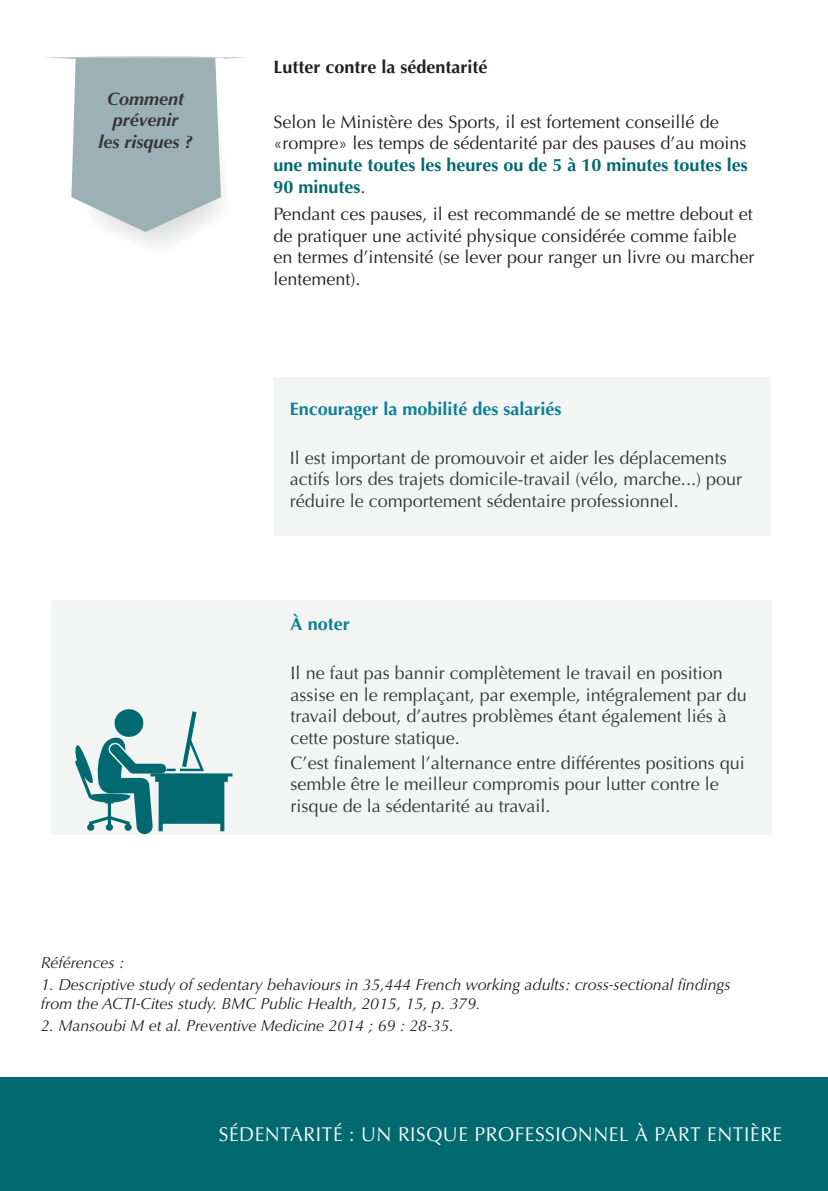
<style>
.page{position:relative;width:828px;height:1191px;background:#fff}
.page>*{position:absolute;margin:0;border:0;box-sizing:border-box;transform-origin:0 0}
.t1{font:20px "Optima";letter-spacing:.03em;color:#fff;scale:.96 1}
.t2{font:18px/21.6px "Optima";color:#363536}
.t3{font:18px/21.6px "Optima";color:#231f20}
.t4{font:700 18px/21.6px "Optima";color:#016a70}
.t5{font:700 18px "Optima";color:#0a8098}
.t6{font:italic 700 18px/21.6px "Optima";color:#363536;text-align:center}
.t7{font:700 18px "Optima";color:#231f20}
.t8{font:italic 16px/19.2px "Optima";letter-spacing:-.005em;color:#231f20}
.s1{font-weight:400;color:#231f20}
.s2{font-size:28px;color:#016a70}
</style>
<div class="page">
<div style="left:0;top:1077px;width:828px;height:114px;background:#016a70"></div>
<div style="left:51px;top:600px;width:720px;height:234px;background:#f3f4f4"></div>
<svg style="left:46px;top:56px;width:199px;height:190px"></svg>
<div style="left:273px;top:377px;width:498px;height:159px;background:#f3f4f4"></div>
<svg style="left:115px;top:709px;width:28px;height:28px"></svg>
<svg style="left:75px;top:711px;width:157px;height:123px"></svg>
<p class="t6" style="left:99px;top:88px;width:96px">Comment prévenir<br>les risques ?</p>
<p class="t7" style="left:273px;top:57px;width:216px">Lutter contre la sédentarité</p>
<p class="t3" style="left:273px;top:111px;width:475px">Selon le Ministère des Sports, il est fortement conseillé de «rompre» les temps de sédentarité par des pauses d’au moins</p>
<p class="t4" style="left:273px;top:154px;width:476px">une minute toutes les heures ou de 5 à 10 minutes toutes les<br>90 minutes<span class="s1">.</span></p>
<p class="t3" style="left:273px;top:203px;width:482px">Pendant ces pauses, il est recommandé de se mettre debout et de pratiquer une activité physique considérée comme faible en termes d’intensité (se lever pour ranger un livre ou marcher lentement).</p>
<p class="t5" style="left:290px;top:398px;width:273px">Encourager la mobilité des salariés</p>
<p class="t2" style="left:290px;top:447px;width:454px">Il est important de promouvoir et aider les déplacements actifs lors des trajets domicile-travail (vélo, marche...) pour réduire le comportement sédentaire professionnel.</p>
<p class="t5" style="left:291px;top:614px;width:61px">À noter</p>
<p class="t2" style="left:291px;top:662px;width:457px">Il ne faut pas bannir complètement le travail en position assise en le remplaçant, par exemple, intégralement par du travail debout, d’autres problèmes étant également liés à cette posture statique.</p>
<p class="t2" style="left:291px;top:752px;width:456px">C’est finalement l’alternance entre différentes positions qui semble être le meilleur compromis pour lutter contre le risque de la sédentarité au travail.</p>
<p class="t8" style="left:41px;top:952px;width:85px">Références :</p>
<p class="t8" style="left:41px;top:974px;width:691px">1. Descriptive study of sedentary behaviours in 35,444 French working adults: cross-sectional findings from the ACTI-Cites study. BMC Public Health, 2015, 15, p. 379.</p>
<p class="t8" style="left:41px;top:1016px;width:414px">2. Mansoubi M et al. Preventive Medicine 2014 ; 69 : 28-35.</p>
<p class="t1" style="left:219px;top:1123px;width:642px">SÉDENTARITÉ : UN RISQUE PROFESSIONNEL À PART ENTIÈRE <span class="s2">ÈRE</span></p>
</div>
